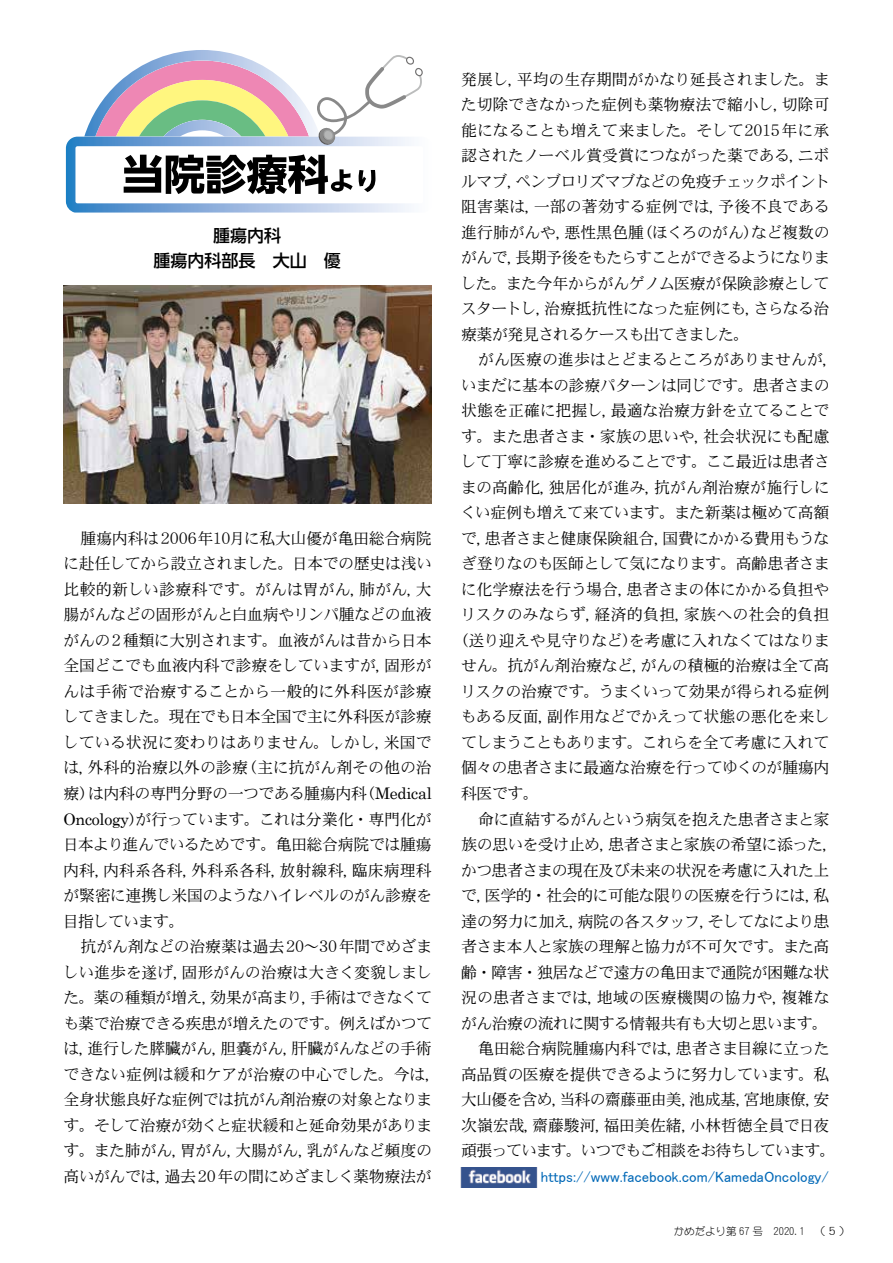
<style>
.page{position:relative;width:893px;height:1263px;background:#fff}
.page>*{position:absolute;margin:0;border:0;box-sizing:border-box;transform-origin:0 0}
.t1{font:500 16.95px/25.5px "UD Shin Go NT Pro";color:#000;text-align:center}
.t2{font:15.9px/25.5px "DFHS Mincho W3 WINP RKSJ H";letter-spacing:-.03em;color:#000;text-align:justify}
.t3{font:15.9px "DFHS Mincho W3 WINP RKSJ H";letter-spacing:.005em;color:#000}
.t4{font:15.9px "DFHS Mincho W3 WINP RKSJ H";letter-spacing:-.06em;color:#000}
.t5{font:15.9px "DFHS Mincho W3 WINP RKSJ H";letter-spacing:.01em;color:#000}
.t6{font:15.9px "DFHS Mincho W3 WINP RKSJ H";letter-spacing:-.005em;color:#000}
.t7{font:14.85px "MS P Gothic";color:#0068b7}
.t8{font:11.1px "DF Maru Gothic Lt WIN RKSJ H";color:#000;scale:1.25 1}
.t9{font:10.65px "DF Maru Gothic Lt WIN RKSJ H";letter-spacing:-.01em;color:#000}
.s1{font-family:"Century"}
</style>
<div class="page">
<img style="left:66px;top:143px;width:345px;height:70px">
<div style="left:75px;top:146px;width:348px;height:57px;background:#fff;border-radius:2px"></div>
<svg style="left:67px;top:50px;width:356px;height:144px"></svg>
<img style="left:64px;top:286px;width:368px;height:218px">
<img style="left:461px;top:1168px;width:76px;height:19px">
<p class="t1" style="left:154px;top:222px;width:189px">腫瘍内科<br>腫瘍内科部長　大山　優</p>
<p class="t2" style="left:63px;top:525px;width:371px;text-indent:18px">腫瘍内科は2006年10月に私大山優が亀田総合病院に赴任してから設立されました。日本での歴史は浅い比較的新しい診療科です。がんは胃がん，肺がん，大腸がんなどの固形がんと白血病やリンパ腫などの血液がんの2種類に大別されます。血液がんは昔から日本全国どこでも血液内科で診療をしていますが，固形がんは手術で治療することから一般的に外科医が診療してきました。現在でも日本全国で主に外科医が診療している状況に変わりはありません。しかし，米国では，外科的治療以外の診療（主に抗がん剤その他の治療）は内科の専門分野の一つである腫瘍内科 (<span class="s1">Medical Oncology</span>)が行っています。これは分業化・専門化が日本より進んでいるためです。亀田総合病院では腫瘍内科，内科系各科，外科系各科，放射線科，臨床病理科が緊密に連携し米国のようなハイレベルのがん診療を目指しています。</p>
<p class="t2" style="left:63px;top:934px;width:379px;text-align:center">抗がん剤などの治療薬は過去20～30年間でめざま<br>しい進歩を遂げ，固形がんの治療は大きく変貌しました。薬の種類が増え，効果が高まり，手術はできなくても薬で治療できる疾患が増えたのです。例えばかつては，進行した膵臓がん，胆嚢がん，肝臓がんなどの手術できない症例は緩和ケアが治療の中心でした。今は，全身状態良好な症例では抗がん剤治療の対象となります。そして治療が効くと症状緩和と延命効果があります。また肺がん，胃がん，大腸がん，乳がんなど頻度の高いがんでは，過去20年の間にめざましく薬物療法が</p>
<p class="t2" style="left:461px;top:66px;width:371px">発展し，平均の生存期間がかなり延長されました。また切除できなかった症例も薬物療法で縮小し，切除可能になることも増えて来ました。そして2015年に承認されたノーベル賞受賞につながった薬である，ニボルマブ，ペンブロリズマブなどの免疫チェックポイント阻害薬は，一部の著効する症例では，予後不良である進行肺がんや，悪性黒色腫（ほくろのがん）など複数のがんで，長期予後をもたらすことができるようになりました。また今年からがんゲノム医療が保険診療としてスタートし，治療抵抗性になった症例にも，さらなる治療薬が発見されるケースも出てきました。</p>
<p class="t6" style="left:478px;top:352px;width:362px">がん医療の進歩はとどまるところがありませんが，</p>
<p class="t2" style="left:461px;top:372px;width:370px">いまだに基本の診療パターンは同じです。患者さまの</p>
<p class="t2" style="left:461px;top:398px;width:370px">状態を正確に把握し，最適な治療方針を立てることで</p>
<p class="t2" style="left:461px;top:423px;width:370px">す。また患者さま・家族の思いや，社会状況にも配慮</p>
<p class="t2" style="left:460px;top:449px;width:371px">して丁寧に診療を進めることです。ここ最近は患者さ</p>
<p class="t3" style="left:461px;top:479px;width:370px">まの高齢化，独居化が進み，抗がん剤治療が施行しに</p>
<p class="t2" style="left:460px;top:500px;width:370px">くい症例も増えて来ています。また新薬は極めて高額</p>
<p class="t2" style="left:461px;top:525px;width:370px">で，患者さまと健康保険組合，国費にかかる費用もうな</p>
<p class="t2" style="left:461px;top:551px;width:370px">ぎ登りなのも医師として気になります。高齢患者さま</p>
<p class="t2" style="left:461px;top:576px;width:370px">に化学療法を行う場合，患者さまの体にかかる負担や</p>
<p class="t5" style="left:460px;top:607px;width:370px">リスクのみならず，経済的負担，家族への社会的負担</p>
<p class="t2" style="left:452px;top:627px;width:379px">（送り迎えや見守りなど）を考慮に入れなくてはなりま</p>
<p class="t2" style="left:461px;top:653px;width:370px">せん。抗がん剤治療など，がんの積極的治療は全て高</p>
<p class="t2" style="left:460px;top:678px;width:370px">リスクの治療です。うまくいって効果が得られる症例</p>
<p class="t2" style="left:461px;top:704px;width:371px">もある反面，副作用などでかえって状態の悪化を来し</p>
<p class="t2" style="left:461px;top:729px;width:370px">てしまうこともあります。これらを全て考慮に入れて</p>
<p class="t2" style="left:461px;top:755px;width:370px">個々の患者さまに最適な治療を行ってゆくのが腫瘍内</p>
<p class="t2" style="left:461px;top:780px;width:79px">科医です。</p>
<p class="t2" style="left:478px;top:806px;width:353px">命に直結するがんという病気を抱えた患者さまと家</p>
<p class="t2" style="left:461px;top:831px;width:379px">族の思いを受け止め，患者さまと家族の希望に添った，</p>
<p class="t2" style="left:461px;top:857px;width:370px">かつ患者さまの現在及び未来の状況を考慮に入れた上</p>
<p class="t2" style="left:461px;top:882px;width:370px">で，医学的・社会的に可能な限りの医療を行うには，私</p>
<p class="t2" style="left:461px;top:908px;width:370px">達の努力に加え，病院の各スタッフ，そしてなにより患</p>
<p class="t2" style="left:461px;top:934px;width:370px">者さま本人と家族の理解と協力が不可欠です。また高</p>
<p class="t2" style="left:461px;top:959px;width:370px">齢・障害・独居などで遠方の亀田まで通院が困難な状</p>
<p class="t3" style="left:461px;top:989px;width:370px">況の患者さまでは，地域の医療機関の協力や，複雑な</p>
<p class="t2" style="left:461px;top:1010px;width:369px">がん治療の流れに関する情報共有も大切と思います。</p>
<p class="t2" style="left:478px;top:1036px;width:353px">亀田総合病院腫瘍内科では，患者さま目線に立った</p>
<p class="t2" style="left:461px;top:1061px;width:370px">高品質の医療を提供できるように努力しています。私</p>
<p class="t2" style="left:461px;top:1087px;width:370px">大山優を含め，当科の齋藤亜由美，池成基，宮地康僚，安</p>
<p class="t2" style="left:461px;top:1112px;width:370px">次嶺宏哉，齋藤駿河，福田美佐緒，小林哲徳全員で日夜</p>
<p class="t4" style="left:461px;top:1142px;width:376px">頑張っています。いつでもご相談をお待ちしています。</p>
<p class="t7" style="left:541px;top:1170px;width:290px">https://www.facebook.com/KamedaOncology/</p>
<p class="t9" style="left:674px;top:1226px;width:133px">かめだより第 67 号　2020.1</p>
<p class="t8" style="left:819px;top:1225px;width:24px">( 5 )</p>
</div>
